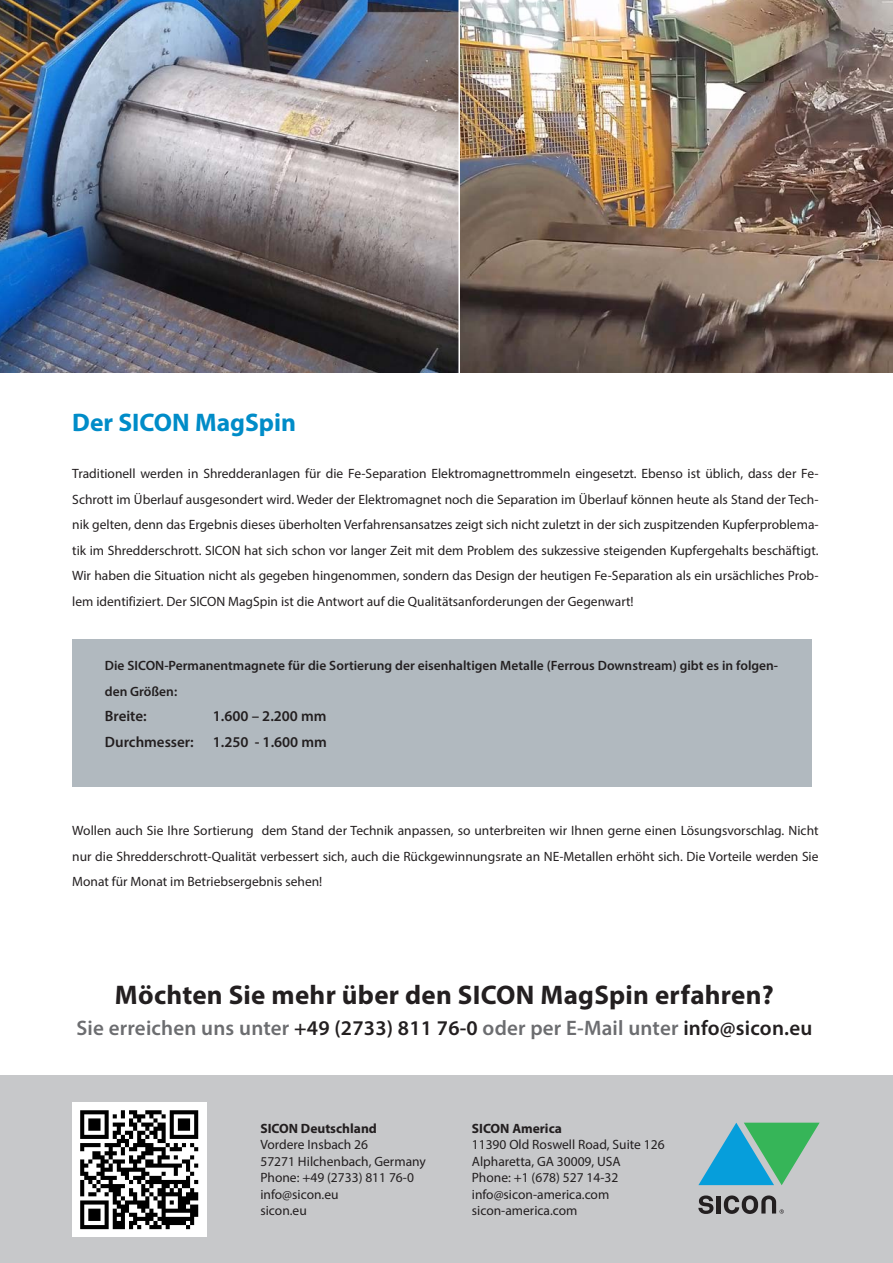
<style>
.page{position:relative;width:893px;height:1263px;background:#fff}
.page>*{position:absolute;margin:0;border:0;box-sizing:border-box;transform-origin:0 0}
.copy{font:700 27px "Myriad Pro";letter-spacing:.01em;color:#231f20}
.t1{font:700 25.5px "Myriad Pro";color:#008cc8}
.t2{font:600 21px "Myriad Pro";letter-spacing:.01em;color:#6c6d70}
.copy-2{font:600 15px "Myriad Pro";color:#231f20}
.copy-3{font:13.5px/25.5px "Myriad Pro";color:#231f20;text-align:justify}
.copy-4{font:600 13.5px/25.5px "Myriad Pro";color:#231f20}
.t3{font:700 13.5px "Myriad Pro";color:#231f20}
.s1{color:#231f20}
</style>
<div class="page">
<div style="left:72px;top:639px;width:740px;height:148px;background:#b1b9bf"></div>
<div style="left:0;top:1076px;width:893px;height:187px;background:#c7c8ca"></div>
<svg style="left:698px;top:1123px;width:122px;height:62px"></svg>
<svg style="left:698px;top:1195px;width:15px;height:19px"></svg>
<hr style="left:717px;top:1196px;width:4px;height:17px;background:#231f20">
<svg style="left:724px;top:1195px;width:60px;height:19px"></svg>
<img style="left:0;top:0;width:458px;height:372px">
<img style="left:72px;top:1102px;width:134px;height:134px">
<img style="left:460px;top:0;width:433px;height:372px">
<p class="t1" style="left:72px;top:406px;width:225px">Der SICON MagSpin</p>
<p class="copy-3" style="left:72px;top:461px;width:748px">Traditionell werden in Shredderanlagen für die Fe-Separation Elektromagnettrommeln eingesetzt. Ebenso ist üblich, dass der Fe-Schrott im Überlauf ausgesondert wird. Weder der Elektromagnet noch die Separation im Überlauf können heute als Stand der Tech&shy;nik gelten, denn das Ergebnis dieses überholten Verfahrensansatzes zeigt sich nicht zuletzt in der sich zuspitzenden Kupferproblema&shy;tik im Shredderschrott. SICON hat sich schon vor langer Zeit mit dem Problem des sukzessive steigenden Kupfergehalts beschäftigt.<br>Wir haben die Situation nicht als gegeben hingenommen, sondern das Design der heutigen Fe-Separation als ein ursächliches Prob&shy;lem identifiziert. Der SICON MagSpin ist die Antwort auf die Qualitätsanforderungen der Gegenwart!</p>
<p class="copy-4" style="left:105px;top:653px;width:675px">Die SICON-Permanentmagnete für die Sortierung der eisenhaltigen Metalle (Ferrous Downstream) gibt es in folgen&shy;den Größen:</p>
<p class="copy-2" style="left:105px;top:707px;width:43px">Breite:</p>
<p class="copy-2" style="left:213px;top:707px;width:115px">1.600 – 2.200 mm</p>
<p class="copy-2" style="left:105px;top:732px;width:90px">Durchmesser:</p>
<p class="copy-2" style="left:213px;top:732px;width:115px">1.250 - 1.600 mm</p>
<p class="copy-3" style="left:72px;top:818px;width:748px">Wollen auch Sie Ihre Sortierung dem Stand der Technik anpassen, so unterbreiten wir Ihnen gerne einen Lösungsvorschlag. Nicht nur die Shredderschrott-Qualität verbessert sich, auch die Rückgewinnungsrate an NE-Metallen erhöht sich. Die Vorteile werden Sie Monat für Monat im Betriebsergebnis sehen!</p>
<p class="copy" style="left:115px;top:977px;width:660px">Möchten Sie mehr über den SICON MagSpin erfahren?</p>
<p class="t2" style="left:76px;top:1015px;width:737px">Sie erreichen uns unter <span class="s1">+49 (2733) 811 76-0</span> oder per E-Mail unter <span class="s1">info@sicon.eu</span></p>
<p class="t3" style="left:260px;top:1119px;width:118px">SICON Deutschland</p>
<p class="copy-3" style="left:260px;top:1132px;width:109px">Vordere Insbach 26</p>
<p class="copy-3" style="left:260px;top:1148px;width:167px">57271 Hilchenbach, Germany</p>
<p class="copy-3" style="left:260px;top:1165px;width:155px">Phone: +49 (2733) 811 76-0</p>
<p class="copy-3" style="left:260px;top:1181px;width:80px">info@sicon.eu</p>
<p class="copy-3" style="left:260px;top:1198px;width:48px">sicon.eu</p>
<p class="t3" style="left:472px;top:1119px;width:92px">SICON America</p>
<p class="copy-3" style="left:472px;top:1132px;width:194px">11390 Old Roswell Road, Suite 126</p>
<p class="copy-3" style="left:472px;top:1148px;width:151px">Alpharetta, GA 30009, USA</p>
<p class="copy-3" style="left:472px;top:1165px;width:148px">Phone: +1 (678) 527 14-32</p>
<p class="copy-3" style="left:472px;top:1181px;width:139px">info@sicon-america.com</p>
<p class="copy-3" style="left:472px;top:1198px;width:107px">sicon-america.com</p>
</div>
